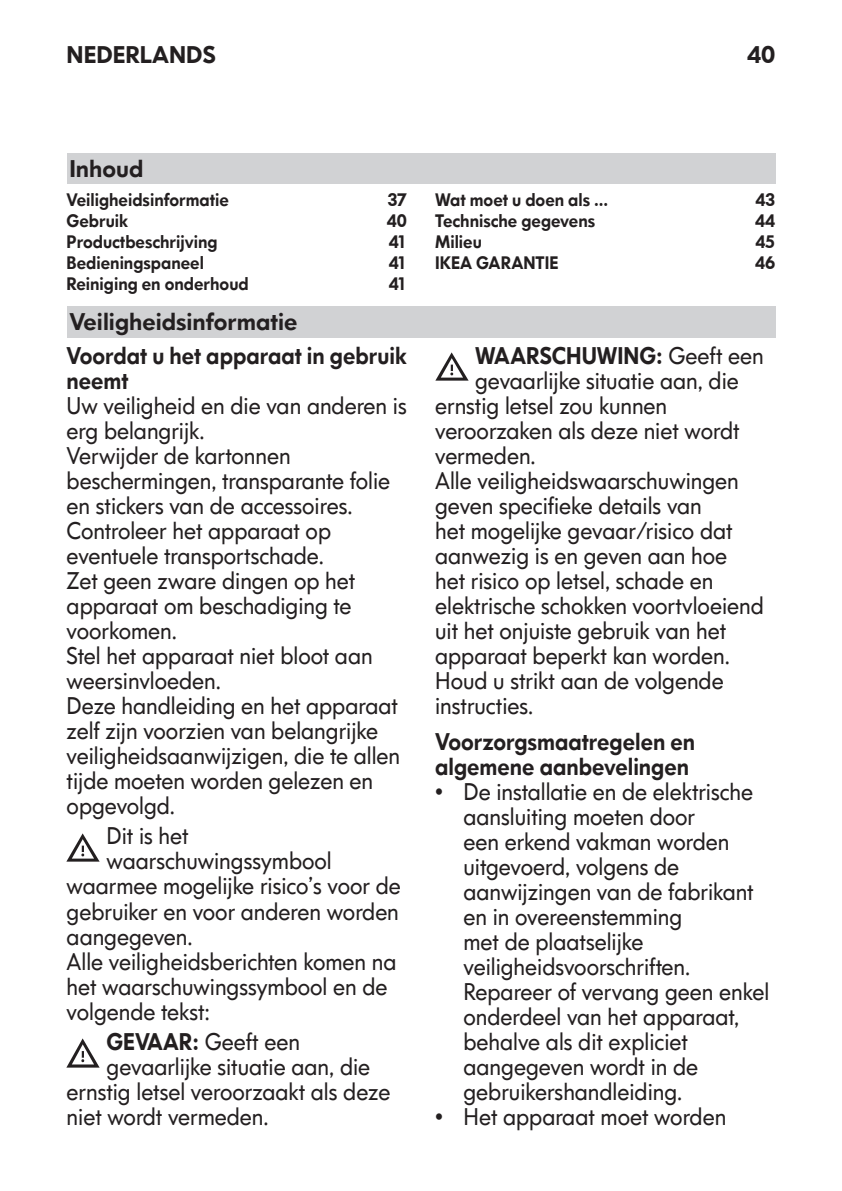
<style>
.page{position:relative;width:842px;height:1191px;background:#fff}
.page>*{position:absolute;margin:0;border:0;box-sizing:border-box;transform-origin:0 0}
.Text12pt{font:24px/25px "IKEA Sans";color:#231f20;scale:.93 1}
.Subtitle12pt{font:800 24px/25px "IKEA Sans";color:#231f20;scale:.93 1}
.Title10pt_1st_lang{font:800 24px "IKEA Sans";color:#231f20}
.Text12pt-2{font:800 24px "IKEA Sans";color:#231f20;scale:.93 1}
.Lingua1stPage{font:800 24px "IKEA Sans";color:#231f20}
.Title10pt{font:800 24px "IKEA Sans";color:#231f20}
.Subtitle12pt-2{font:800 24px "IKEA Sans";color:#231f20}
.t1{font:800 18px "IKEA Sans";color:#231f20;scale:.95 1}
.s1{font-weight:800}
.s2{font-weight:400}
</style>
<div class="page">
<img style="left:67px;top:833px;width:33px;height:28px">
<img style="left:67px;top:1038px;width:33px;height:29px">
<div style="left:67px;top:306px;width:708px;height:26px;background:#d1d2d4"></div>
<div style="left:67px;top:309px;width:708px;height:28px;background:#d1d2d4"></div>
<img style="left:435px;top:352px;width:33px;height:29px">
<div style="left:67px;top:153px;width:708px;height:26px;background:#d1d2d4"></div>
<div style="left:67px;top:156px;width:708px;height:28px;background:#d1d2d4"></div>
<p class="Lingua1stPage" style="left:67px;top:36px;width:151px">NEDERLANDS</p>
<p class="Subtitle12pt-2" style="left:747px;top:36px;width:30px">40</p>
<p class="Title10pt" style="left:69px;top:150px;width:75px">Inhoud</p>
<p class="t1" style="left:67px;top:186px;width:172px">Veiligheidsinformatie</p>
<p class="t1" style="left:387px;top:186px;width:22px">37</p>
<p class="t1" style="left:67px;top:207px;width:66px">Gebruik</p>
<p class="t1" style="left:387px;top:207px;width:23px">40</p>
<p class="t1" style="left:67px;top:228px;width:161px">Productbeschrijving</p>
<p class="t1" style="left:389px;top:228px;width:21px">41</p>
<p class="t1" style="left:67px;top:249px;width:146px">Bedieningspaneel</p>
<p class="t1" style="left:389px;top:249px;width:21px">41</p>
<p class="t1" style="left:67px;top:270px;width:193px">Reiniging en onderhoud</p>
<p class="t1" style="left:389px;top:270px;width:21px">41</p>
<p class="Title10pt_1st_lang" style="left:69px;top:303px;width:229px">Veiligheidsinformatie</p>
<p class="Subtitle12pt" style="left:67px;top:341px;width:367px">Voordat u het apparaat in gebruik neemt</p>
<p class="Text12pt" style="left:67px;top:392px;width:367px">Uw veiligheid en die van anderen is erg belangrijk.</p>
<p class="Text12pt" style="left:67px;top:442px;width:350px">Verwijder de kartonnen beschermingen, transparante folie en stickers van de accessoires.</p>
<p class="Text12pt" style="left:67px;top:517px;width:286px">Controleer het apparaat op eventuele transportschade.</p>
<p class="Text12pt" style="left:67px;top:567px;width:312px">Zet geen zware dingen op het apparaat om beschadiging te voorkomen.</p>
<p class="Text12pt" style="left:67px;top:642px;width:331px">Stel het apparaat niet bloot aan weersinvloeden.</p>
<p class="Text12pt" style="left:67px;top:692px;width:360px">Deze handleiding en het apparaat zelf zijn voorzien van belangrijke veiligheidsaanwijzigen, die te allen tijde moeten worden gelezen en opgevolgd.</p>
<p class="Text12pt" style="left:107px;top:822px;width:90px">Dit is het</p>
<p class="Text12pt" style="left:107px;top:847px;width:244px">waarschuwingssymbool</p>
<p class="Text12pt" style="left:67px;top:872px;width:361px">waarmee mogelijke risico’s voor de</p>
<p class="Text12pt" style="left:67px;top:897px;width:359px">gebruiker en voor anderen worden</p>
<p class="Text12pt" style="left:67px;top:922px;width:137px">aangegeven.</p>
<p class="Text12pt" style="left:67px;top:947px;width:356px">Alle veiligheidsberichten komen na het waarschuwingssymbool en de volgende tekst:</p>
<p class="Text12pt" style="left:107px;top:1028px;width:209px"><span class="s1">GEVAAR:</span> Geeft een</p>
<p class="Text12pt" style="left:107px;top:1053px;width:285px">gevaarlijke situatie aan, die</p>
<p class="Text12pt" style="left:67px;top:1078px;width:350px">ernstig letsel veroorzaakt als deze</p>
<p class="Text12pt" style="left:67px;top:1103px;width:219px">niet wordt vermeden.</p>
<p class="t1" style="left:435px;top:186px;width:184px">Wat moet u doen als ...</p>
<p class="t1" style="left:755px;top:186px;width:23px">43</p>
<p class="t1" style="left:435px;top:207px;width:170px">Technische gegevens</p>
<p class="t1" style="left:755px;top:207px;width:23px">44</p>
<p class="t1" style="left:435px;top:228px;width:51px">Milieu</p>
<p class="t1" style="left:755px;top:228px;width:22px">45</p>
<p class="t1" style="left:435px;top:249px;width:131px">IKEA GARANTIE</p>
<p class="t1" style="left:755px;top:249px;width:23px">46</p>
<p class="Text12pt-2" style="left:475px;top:336px;width:312px">WAARSCHUWING: <span class="s2">Geeft een</span></p>
<p class="Text12pt" style="left:475px;top:367px;width:285px">gevaarlijke situatie aan, die</p>
<p class="Text12pt" style="left:435px;top:392px;width:251px">ernstig letsel zou kunnen</p>
<p class="Text12pt" style="left:435px;top:417px;width:329px">veroorzaken als deze niet wordt</p>
<p class="Text12pt" style="left:435px;top:442px;width:110px">vermeden.</p>
<p class="Text12pt" style="left:435px;top:467px;width:355px">Alle veiligheidswaarschuwingen geven specifieke details van<br>het mogelijke gevaar/risico dat aanwezig is en geven aan hoe<br>het risico op letsel, schade en elektrische schokken voortvloeiend uit het onjuiste gebruik van het apparaat beperkt kan worden.<br>Houd u strikt aan de volgende instructies.</p>
<p class="Subtitle12pt" style="left:435px;top:728px;width:281px">Voorzorgsmaatregelen en algemene aanbevelingen</p>
<p class="Text12pt" style="left:463px;top:778px;width:330px;text-indent:-28px">• De installatie en de elektrische aansluiting moeten door<br>een erkend vakman worden uitgevoerd, volgens de aanwijzingen van de fabrikant en in overeenstemming<br>met de plaatselijke veiligheidsvoorschriften.<br>Repareer of vervang geen enkel onderdeel van het apparaat, behalve als dit expliciet aangegeven wordt in de gebruikershandleiding.</p>
<p class="Text12pt" style="left:435px;top:1103px;width:314px">• Het apparaat moet worden</p>
</div>
